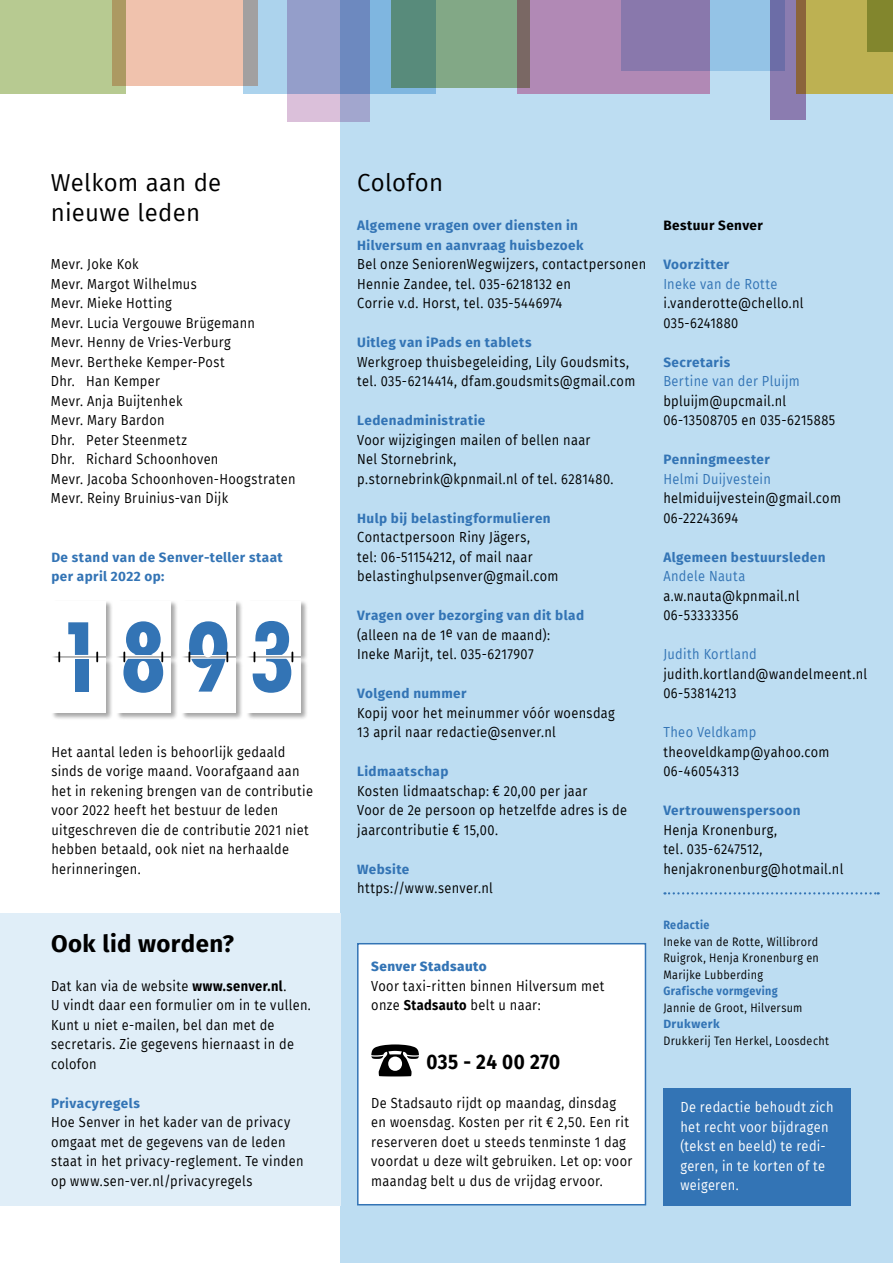
<style>
.page{position:relative;width:893px;height:1263px;background:#fff}
.page>*{position:absolute;margin:0;border:0;box-sizing:border-box;transform-origin:0 0}
.t1{font:24px/30px "Fira Sans";letter-spacing:.01em;color:#000}
.t2{font:700 24px "Fira Sans";letter-spacing:.015em;color:#000}
.t3{font:700 21px "Fira Sans";letter-spacing:.015em;color:#000;scale:.9 1}
.t4{font:14.25px/19.5px "Fira Sans";letter-spacing:.025em;color:#000;scale:.9 1}
.t5{font:14.25px/19.5px "Fira Sans";letter-spacing:.025em;color:#fff;scale:.9 1}
.t6{font:14.25px "Fira Sans";letter-spacing:.025em;color:#3374b5;scale:.9 1}
.t7{font:700 13.5px/19.5px "Fira Sans";letter-spacing:.03em;color:#3374b5}
.t8{font:800 13.5px "Fira Sans";letter-spacing:.03em;color:#3374b5}
.t9{font:700 13.5px "Fira Sans";letter-spacing:.03em;color:#000}
.t10{font:12px/16.5px "Fira Sans";letter-spacing:.03em;color:#000;text-align:justify;scale:.9 1}
.t11{font:700 12px "Fira Sans";letter-spacing:.035em;color:#3374b5;scale:.9 1}
.t12{font:700 12px "Fira Sans";letter-spacing:.035em;color:#3374b5}
.s1{font-weight:700}
.s2{font-family:"Linotype Euro Font Tto Z"}
</style>
<div class="page">
<div style="left:340px;top:0;width:553px;height:1263px;background:#bdddf2"></div>
<div style="left:0;top:0;width:126px;height:94px;background:#b7ca91"></div>
<div style="left:112px;top:0;width:145px;height:85px;background:#f0c2ad"></div>
<svg style="left:288px;top:94px;width:82px;height:28px;background:#c6b6d5"></svg>
<div style="left:621px;top:0;width:164px;height:71px;background:#94c3e6"></div>
<div style="left:391px;top:0;width:139px;height:87px;background:#82a886"></div>
<svg style="left:244px;top:0;width:192px;height:94px;background:#82a1bb"></svg>
<svg style="left:517px;top:0;width:193px;height:94px;background:#9f80ac"></svg>
<svg style="left:771px;top:0;width:35px;height:119px;background:#8176a9"></svg>
<svg style="left:797px;top:0;width:96px;height:94px;background:#aea24a"></svg>
<svg style="left:664px;top:892px;width:215px;height:2px"></svg>
<div style="left:663px;top:1088px;width:187px;height:117px;background:#3374b5"></div>
<div style="left:0;top:913px;width:340px;height:293px;background:#e0eef8"></div>
<div style="left:358px;top:944px;width:287px;height:261px;background:#fff"></div>
<svg style="left:371px;top:1044px;width:48px;height:32px"></svg>
<div style="left:357px;top:943px;width:289px;height:262px;border:2px solid #3374b5"></div>
<div style="left:246px;top:601px;width:62px;height:62px;background:#000;opacity:.35"></div>
<div style="left:246px;top:601px;width:55px;height:54px;background:#fff"></div>
<div style="left:51px;top:601px;width:62px;height:62px;background:#000;opacity:.35"></div>
<div style="left:51px;top:601px;width:54px;height:54px;background:#fff"></div>
<div style="left:51px;top:658px;width:62px;height:62px;background:#000;opacity:.35"></div>
<div style="left:51px;top:659px;width:54px;height:54px;background:#fff"></div>
<div style="left:116px;top:601px;width:62px;height:62px;background:#000;opacity:.35"></div>
<div style="left:116px;top:601px;width:54px;height:54px;background:#fff"></div>
<div style="left:116px;top:658px;width:62px;height:62px;background:#000;opacity:.35"></div>
<div style="left:116px;top:659px;width:54px;height:54px;background:#fff"></div>
<div style="left:181px;top:601px;width:62px;height:62px;background:#000;opacity:.35"></div>
<div style="left:181px;top:601px;width:54px;height:54px;background:#fff"></div>
<div style="left:181px;top:658px;width:62px;height:62px;background:#000;opacity:.35"></div>
<div style="left:181px;top:659px;width:54px;height:54px;background:#fff"></div>
<svg style="left:58px;top:652px;width:2px;height:9px"></svg>
<svg style="left:96px;top:652px;width:2px;height:9px"></svg>
<div style="left:246px;top:658px;width:62px;height:62px;background:#000;opacity:.35"></div>
<div style="left:246px;top:659px;width:55px;height:54px;background:#fff"></div>
<div style="left:75px;top:659px;width:13px;height:32px;background:#3374b5"></div>
<svg style="left:68px;top:622px;width:20px;height:33px"></svg>
<svg style="left:123px;top:621px;width:40px;height:72px"></svg>
<div style="left:139px;top:632px;width:8px;height:15px;background:#fff;border-radius:50%"></div>
<div style="left:137px;top:661px;width:12px;height:20px;background:#fff;border-radius:50%"></div>
<svg style="left:252px;top:621px;width:41px;height:72px"></svg>
<svg style="left:188px;top:621px;width:40px;height:71px"></svg>
<h1 class="t1" style="left:51px;top:167px;width:172px">Welkom aan de nieuwe leden</h1>
<p class="t4" style="left:51px;top:254px;width:273px">Mevr. Joke Kok<br>Mevr. Margot Wilhelmus<br>Mevr. Mieke Hotting<br>Mevr. Lucia Vergouwe Brügemann<br>Mevr. Henny de Vries-Verburg<br>Mevr. Bertheke Kemper-Post<br>Dhr. Han Kemper<br>Mevr. Anja Buijtenhek<br>Mevr. Mary Bardon<br>Dhr. Peter Steenmetz<br>Dhr. Richard Schoonhoven<br>Mevr. Jacoba Schoonhoven-Hoogstraten<br>Mevr. Reiny Bruinius-van Dijk</p>
<p class="t7" style="left:51px;top:546px;width:233px">De stand van de Senver-teller staat per april 2022 op:</p>
<p class="t4" style="left:51px;top:742px;width:292px">Het aantal leden is behoorlijk gedaald sinds de vorige maand. Voorafgaand aan het in rekening brengen van de contributie voor 2022 heeft het bestuur de leden uitgeschreven die de contributie 2021 niet hebben betaald, ook niet na herhaalde herinneringen.</p>
<h1 class="t2" style="left:51px;top:923px;width:185px">Ook lid worden?</h1>
<p class="t4" style="left:51px;top:976px;width:290px">Dat kan via de website <span class="s1">www.senver.nl</span>.<br>U vindt daar een formulier om in te vullen.<br>Kunt u niet e-mailen, bel dan met de secretaris. Zie gegevens hiernaast in de colofon</p>
<p class="t7" style="left:51px;top:1092px;width:90px">Privacyregels</p>
<p class="t4" style="left:51px;top:1112px;width:282px">Hoe Senver in het kader van de privacy omgaat met de gegevens van de leden staat in het privacy-reglement. Te vinden op www.sen-ver.nl/privacyregels</p>
<h1 class="t1" style="left:357px;top:167px;width:87px">Colofon</h1>
<p class="t7" style="left:357px;top:215px;width:228px">Algemene vragen over diensten in<br>Hilversum en aanvraag huisbezoek</p>
<p class="t4" style="left:357px;top:254px;width:323px">Bel onze SeniorenWegwijzers, contactpersonen<br>Hennie Zandee, tel. 035-6218132 en<br>Corrie v.d. Horst, tel. 035-5446974</p>
<p class="t7" style="left:357px;top:332px;width:176px">Uitleg van iPads en tablets</p>
<p class="t4" style="left:357px;top:352px;width:311px">Werkgroep thuisbegeleiding, Lily Goudsmits, tel. 035-6214414, dfam.goudsmits@gmail.com</p>
<p class="t7" style="left:357px;top:410px;width:130px">Ledenadministratie</p>
<p class="t4" style="left:357px;top:430px;width:286px">Voor wijzigingen mailen of bellen naar<br>Nel Stornebrink, p.stornebrink@kpnmail.nl of tel. 6281480.</p>
<p class="t7" style="left:357px;top:507px;width:195px">Hulp bij belastingformulieren</p>
<p class="t4" style="left:357px;top:527px;width:225px">Contactpersoon Riny Jägers,<br>tel: 06-51154212, of mail naar belastinghulpsenver@gmail.com</p>
<p class="t7" style="left:357px;top:605px;width:228px">Vragen over bezorging van dit blad</p>
<p class="t4" style="left:357px;top:625px;width:216px">(alleen na de 1e van de maand):<br>Ineke Marijt, tel. 035-6217907</p>
<p class="t7" style="left:357px;top:683px;width:111px">Volgend nummer</p>
<p class="t4" style="left:357px;top:703px;width:288px">Kopij voor het meinummer vóór woensdag<br>13 april naar redactie@senver.nl</p>
<p class="t7" style="left:357px;top:761px;width:93px">Lidmaatschap</p>
<p class="t4" style="left:357px;top:781px;width:301px">Kosten lidmaatschap: <span class="s2">M</span> 20,00 per jaar<br>Voor de 2e persoon op hetzelfde adres is de jaarcontributie <span class="s2">M</span> 15,00.</p>
<p class="t7" style="left:357px;top:858px;width:54px">Website</p>
<p class="t4" style="left:357px;top:878px;width:152px">https://www.senver.nl</p>
<p class="t8" style="left:371px;top:955px;width:117px">Senver Stadsauto</p>
<p class="t4" style="left:371px;top:976px;width:261px">Voor taxi-ritten binnen Hilversum met onze <span class="s1">Stadsauto</span> belt u naar:</p>
<h2 class="t3" style="left:427px;top:1044px;width:150px">035 - 24 00 270</h2>
<p class="t4" style="left:371px;top:1093px;width:292px">De Stadsauto rijdt op maandag, dinsdag en woensdag. Kosten per rit € 2,50. Een rit reserveren doet u steeds tenminste 1 dag voordat u deze wilt gebruiken. Let op: voor maandag belt u dus de vrijdag ervoor.</p>
<p class="t9" style="left:663px;top:214px;width:101px">Bestuur Senver</p>
<p class="t7" style="left:663px;top:254px;width:67px">Voorzitter</p>
<p class="t6" style="left:663px;top:273px;width:128px">Ineke van de Rotte</p>
<p class="t4" style="left:663px;top:293px;width:157px">i.vanderotte@chello.nl<br>035-6241880</p>
<p class="t7" style="left:663px;top:351px;width:68px">Secretaris</p>
<p class="t6" style="left:663px;top:371px;width:153px">Bertine van der Pluijm</p>
<p class="t4" style="left:663px;top:391px;width:193px">bpluijm@upcmail.nl<br>06-13508705 en 035-6215885</p>
<p class="t7" style="left:663px;top:449px;width:108px">Penningmeester</p>
<p class="t6" style="left:663px;top:468px;width:121px">Helmi Duijvestein</p>
<p class="t4" style="left:663px;top:488px;width:199px">helmiduijvestein@gmail.com<br>06-22243694</p>
<p class="t7" style="left:663px;top:546px;width:164px">Algemeen bestuursleden</p>
<p class="t6" style="left:663px;top:566px;width:93px">Andele Nauta</p>
<p class="t4" style="left:663px;top:586px;width:153px">a.w.nauta@kpnmail.nl<br>06-53333356</p>
<p class="t6" style="left:663px;top:644px;width:105px">Judith Kortland</p>
<p class="t4" style="left:663px;top:664px;width:228px">judith.kortland@wandelmeent.nl<br>06-53814213</p>
<p class="t6" style="left:663px;top:722px;width:105px">Theo Veldkamp</p>
<p class="t4" style="left:663px;top:742px;width:186px">theoveldkamp@yahoo.com<br>06-46054313</p>
<p class="t7" style="left:663px;top:800px;width:139px">Vertrouwenspersoon</p>
<p class="t4" style="left:663px;top:820px;width:202px">Henja Kronenburg,<br>tel. 035-6247512, henjakronenburg@hotmail.nl</p>
<p class="t11" style="left:663px;top:915px;width:53px">Redactie</p>
<p class="t10" style="left:663px;top:933px;width:174px">Ineke van de Rotte, Willibrord Ruigrok, Henja Kronenburg en Marijke Lubberding</p>
<p class="t11" style="left:663px;top:981px;width:129px">Grafische vormgeving</p>
<p class="t10" style="left:663px;top:999px;width:156px">Jannie de Groot, Hilversum</p>
<p class="t12" style="left:663px;top:1014px;width:58px">Drukwerk</p>
<p class="t10" style="left:663px;top:1032px;width:186px">Drukkerij Ten Herkel, Loosdecht</p>
<p class="t5" style="left:680px;top:1097px;width:172px">De redactie behoudt zich het recht voor bijdragen (tekst en beeld) te redi&shy;geren, in te korten of te weigeren.</p>
</div>
